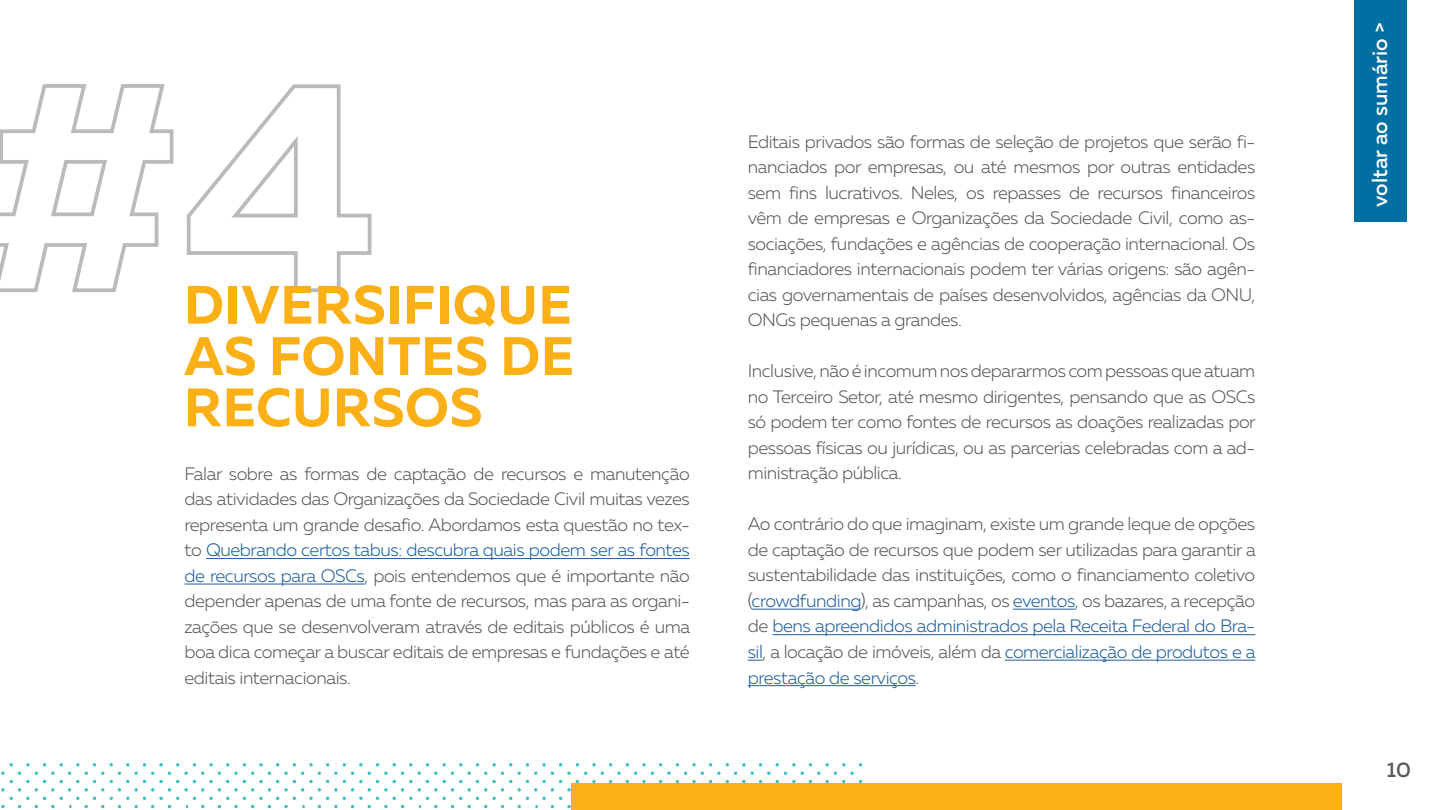
<style>
.page{position:relative;width:1440px;height:810px;background:#fff}
.page>*{position:absolute;margin:0;border:0;box-sizing:border-box;transform-origin:0 0}
.t1{font:700 54px/51.3px "Muller";letter-spacing:.01em;color:#fcb017;text-align:justify}
.t2{font:500 21px "Muller";color:#fff}
.t3{font:500 21px "Muller";color:#58595b}
.t4{font:300 18px/25.5px "Muller";letter-spacing:-.025em;color:#58595b;text-align:justify}
.s1{color:#215e9e}
</style>
<div class="page">
<div style="left:1354px;top:0;width:53px;height:221px;background:#0070a3"></div>
<img style="left:1px;top:763px;width:862px;height:47px">
<div style="left:572px;top:783px;width:770px;height:27px;background:#fcb017"></div>
<hr style="left:206px;top:558px;width:484px;height:1px;background:#215e9e">
<hr style="left:184px;top:584px;width:180px;height:1px;background:#215e9e">
<hr style="left:752px;top:609px;width:109px;height:1px;background:#215e9e">
<hr style="left:1013px;top:609px;width:62px;height:1px;background:#215e9e">
<hr style="left:772px;top:634px;width:483px;height:1px;background:#215e9e">
<svg style="left:748px;top:660px;width:15px;height:1px"></svg>
<hr style="left:1005px;top:660px;width:250px;height:1px;background:#215e9e">
<hr style="left:748px;top:685px;width:168px;height:1px;background:#215e9e">
<svg style="left:0;top:84px;width:174px;height:208px"></svg>
<svg style="left:186px;top:84px;width:186px;height:208px"></svg>
<h1 class="t1" style="left:184px;top:279px;width:392px">DIVERSIFIQUE AS FONTES DE RECURSOS</h1>
<p class="t4" style="left:184px;top:461px;width:507px">Falar sobre as formas de captação de recursos e manutenção das atividades das Organizações da Sociedade Civil muitas vezes representa um grande desafio. Abordamos esta questão no tex&shy;to <span class="s1">Quebrando certos tabus: descubra quais podem ser as fontes de recursos para OSCs</span>, pois entendemos que é importante não depender apenas de uma fonte de recursos, mas para as organi&shy;zações que se desenvolveram através de editais públicos é uma boa dica começar a buscar editais de empresas e fundações e até editais internacionais.</p>
<p class="t4" style="left:748px;top:129px;width:509px">Editais privados são formas de seleção de projetos que serão fi&shy;nanciados por empresas, ou até mesmos por outras entidades sem fins lucrativos. Neles, os repasses de recursos financeiros vêm de empresas e Organizações da Sociedade Civil, como as&shy;sociações, fundações e agências de cooperação internacional. Os financiadores internacionais podem ter várias origens: são agên&shy;cias governamentais de países desenvolvidos, agências da ONU, ONGs pequenas a grandes.</p>
<p class="t4" style="left:748px;top:358px;width:509px">Inclusive, não é incomum nos depararmos com pessoas que atuam no Terceiro Setor, até mesmo dirigentes, pensando que as OSCs só podem ter como fontes de recursos as doações realizadas por pessoas físicas ou jurídicas, ou as parcerias celebradas com a ad&shy;ministração pública.</p>
<p class="t4" style="left:748px;top:511px;width:510px">Ao contrário do que imaginam, existe um grande leque de opções de captação de recursos que podem ser utilizadas para garantir a sustentabilidade das instituições, como o financiamento coletivo (<span class="s1">crowdfunding</span>), as campanhas, os <span class="s1">eventos</span>, os bazares, a recepção de <span class="s1">bens apreendidos administrados pela Receita Federal do Bra&shy;sil</span>, a locação de imóveis, além da <span class="s1">comercialização de produtos e a prestação de serviços</span>.</p>
<p class="t2" style="left:1367px;top:207px;width:185px;rotate:-90deg">voltar ao sumário &gt;</p>
<p class="t3" style="left:1387px;top:756px;width:26px">10</p>
</div>
